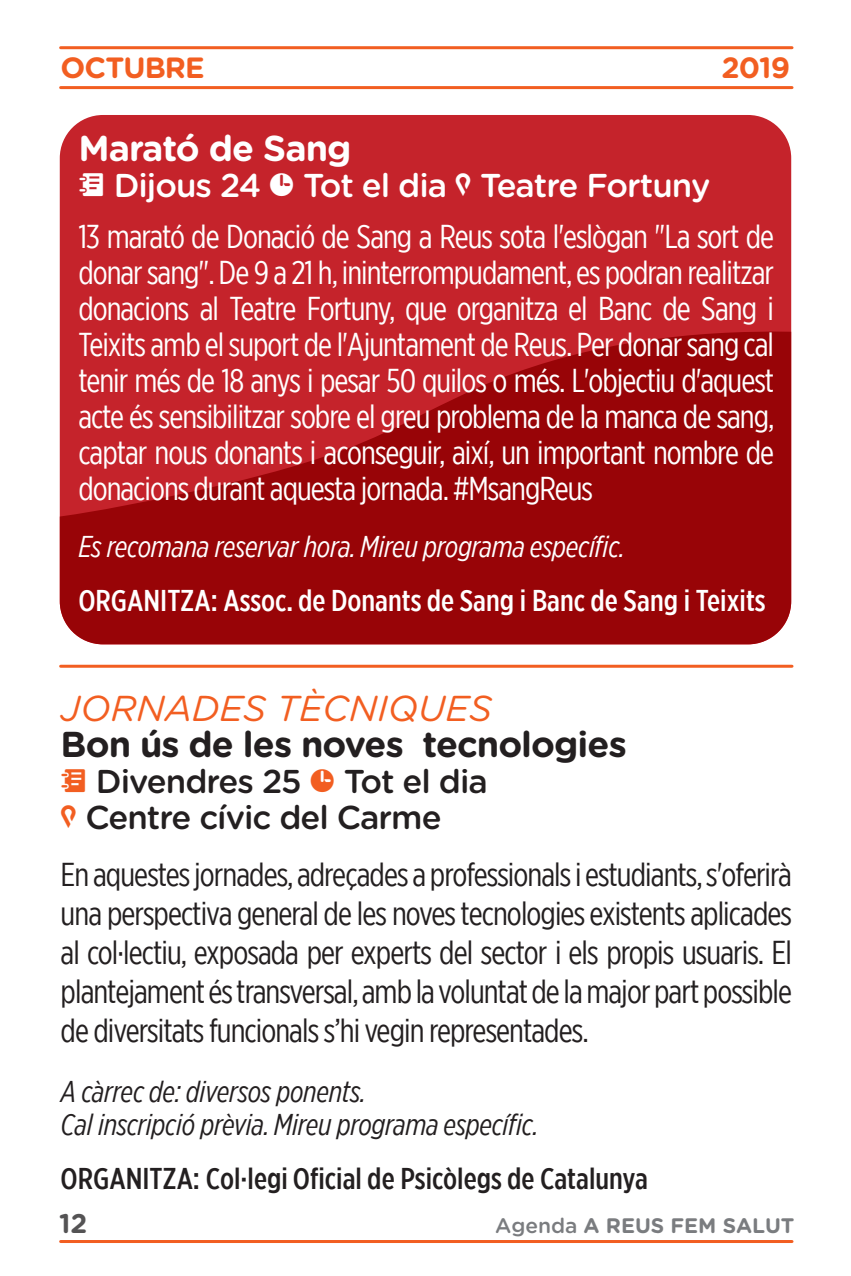
<style>
.page{position:relative;width:851px;height:1276px;background:#fff}
.page>*{position:absolute;margin:0;border:0;box-sizing:border-box;transform-origin:0 0}
.t1{font:700 36px "Gotham Rounded";letter-spacing:-.025em;color:#231f20}
.t2{font:italic 36px "Gotham Rounded";color:#f25e21}
.t3{font:700 36px "Gotham Rounded";letter-spacing:-.025em;color:#fff}
.t4{font:33px/36px "Gotham X Narrow";letter-spacing:-.03em;color:#fff;text-align:justify}
.t5{font:33px/39px "Gotham X Narrow";letter-spacing:-.03em;color:#231f20;text-align:justify}
.t6{font:500 33px/36px "Gotham Rounded";letter-spacing:-.03em;color:#231f20}
.t7{font:500 33px "Gotham Rounded";letter-spacing:-.03em;color:#fff}
.t8{font:italic 30px/33px "Gotham X Narrow";letter-spacing:-.01em;color:#231f20}
.t9{font:500 30px "Gotham X Narrow";color:#fff}
.t10{font:500 30px "Gotham X Narrow";color:#231f20}
.t11{font:italic 30px "Gotham X Narrow";letter-spacing:-.01em;color:#fff}
.t12{font:700 29.4px "Gotham Rounded";letter-spacing:-.03em;color:#f25e21}
.t13{font:700 27px "Gotham Rounded";color:#545354}
.t14{font:700 21px "Gotham Rounded";letter-spacing:-.005em;color:#7a7c7f}
.s1{font-weight:500}
</style>
<div class="page">
<div style="left:60px;top:115px;width:731px;height:529px;background:#c5232b;border-radius:43px"></div>
<svg style="left:60px;top:331px;width:731px;height:313px;fill:#980407"></svg>
<hr style="left:61px;top:86px;width:730px;height:3px;background:#f25e21">
<hr style="left:61px;top:46px;width:730px;height:3px;background:#f25e21">
<hr style="left:61px;top:1240px;width:730px;height:3px;background:#f25e21">
<hr style="left:61px;top:665px;width:730px;height:3px;background:#f25e21">
<p class="t12" style="left:61px;top:46px;width:146px">OCTUBRE</p>
<p class="t12" style="left:721px;top:46px;width:70px">2019</p>
<p class="t3" style="left:78px;top:121px;width:275px">Marató de Sang</p>
<p class="t7" style="left:78px;top:161px;width:633px"><sub>D</sub> Dijous 24 <sub>c</sub> Tot el dia <sub>g</sub> Teatre Fortuny</p>
<p class="t4" style="left:78px;top:217px;width:697px">13 marató de Donació de Sang a Reus sota l'eslògan "La sort de donar sang". De 9 a 21 h, ininterrompudament, es podran realitzar donacions al Teatre Fortuny, que organitza el Banc de Sang i Teixits amb el suport de l'Ajuntament de Reus. Per donar sang cal tenir més de 18 anys i pesar 50 quilos o més. L'objectiu d'aquest acte és sensibilitzar sobre el greu problema de la manca de sang, captar nous donants i aconseguir, així, un important nombre de donacions durant aquesta jornada. #MsangReus</p>
<p class="t11" style="left:78px;top:528px;width:548px">Es recomana reservar hora. Mireu programa específic.</p>
<p class="t9" style="left:78px;top:582px;width:688px">ORGANITZA: Assoc. de Donants de Sang i Banc de Sang i Teixits</p>
<p class="t2" style="left:61px;top:684px;width:433px">JORNADES TÈCNIQUES</p>
<p class="t1" style="left:61px;top:718px;width:567px">Bon ús de les noves tecnologies</p>
<p class="t6" style="left:61px;top:762px;width:428px"><sub>D</sub> Divendres 25 <sub>c</sub> Tot el dia <sub>g</sub> Centre cívic del Carme</p>
<p class="t5" style="left:61px;top:854px;width:732px">En aquestes jornades, adreçades a professionals i estudiants, s'oferirà una perspectiva general de les noves tecnologies existents aplicades al col·lectiu, exposada per experts del sector i els propis usuaris. El plantejament és transversal, amb la voluntat de la major part possible de diversitats funcionals s’hi vegin representades.</p>
<p class="t8" style="left:61px;top:1074px;width:479px">A càrrec de: diversos ponents.<br>Cal inscripció prèvia. Mireu programa específic.</p>
<p class="t10" style="left:61px;top:1160px;width:588px">ORGANITZA: Col·legi Oficial de Psicòlegs de Catalunya</p>
<p class="t13" style="left:59px;top:1204px;width:30px">12</p>
<p class="t14" style="left:495px;top:1210px;width:300px"><span class="s1">Agenda</span> A REUS FEM SALUT</p>
</div>
